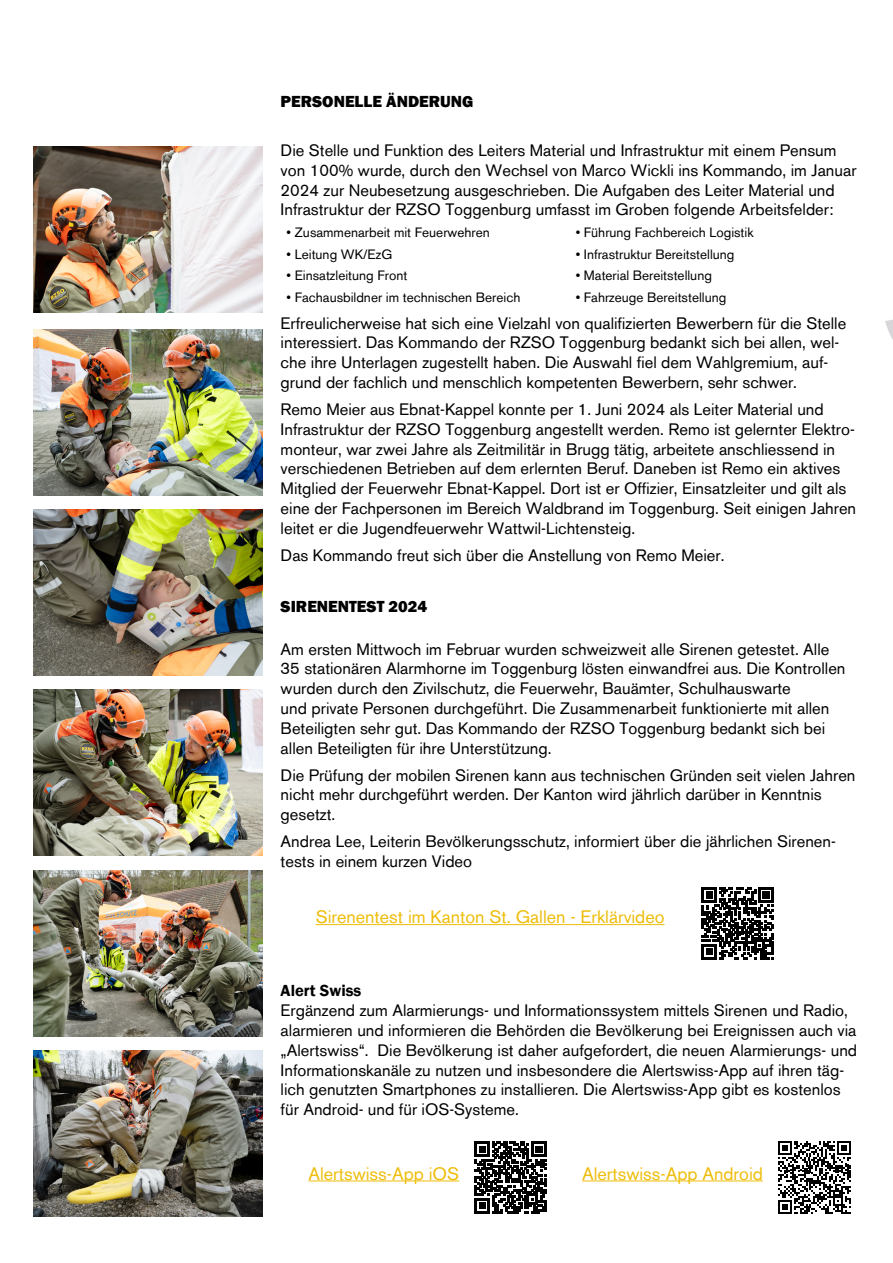
<style>
.page{position:relative;width:893px;height:1263px;background:#fff}
.page>*{position:absolute;margin:0;border:0;box-sizing:border-box;transform-origin:0 0}
.t1{font:18px "Akzidenz Grotesk BE";color:#eebd0a}
.t2{font:16.5px/19.8px "Akzidenz Grotesk BE";color:#000}
.t3{font:800 16.5px "Franklin Gothic";color:#000}
.t4{font:600 16.5px "Franklin Gothic";color:#000}
.t5{font:13.5px "Akzidenz Grotesk BE";color:#000}
.s1{color:#eebd09}
</style>
<div class="page">
<img style="left:33px;top:690px;width:230px;height:166px">
<img style="left:33px;top:329px;width:230px;height:166px">
<img style="left:33px;top:510px;width:230px;height:165px">
<img style="left:33px;top:146px;width:230px;height:166px">
<img style="left:33px;top:870px;width:230px;height:166px">
<img style="left:33px;top:1050px;width:230px;height:166px">
<svg style="left:702px;top:887px;width:71px;height:72px"></svg>
<hr style="left:316px;top:924px;width:349px;height:1px;background:#eebd0a">
<svg style="left:475px;top:1141px;width:71px;height:72px"></svg>
<hr style="left:308px;top:1180px;width:151px;height:1px;background:#eebd0a">
<svg style="left:778px;top:1141px;width:73px;height:73px"></svg>
<hr style="left:582px;top:1180px;width:171px;height:1px;background:#eebd0a">
<p class="t3" style="left:281px;top:91px;width:194px">PERSONELLE ÄNDERUNG</p>
<p class="t2" style="left:281px;top:140px;width:577px">Die Stelle und Funktion des Leiters Material und Infrastruktur mit einem Pensum von 100% wurde, durch den Wechsel von Marco Wickli ins Kommando, im Januar 2024 zur Neubesetzung ausgeschrieben. Die Aufgaben des Leiter Material und Infrastruktur der RZSO Toggenburg umfasst im Groben folgende Arbeitsfelder:</p>
<p class="t5" style="left:287px;top:224px;width:205px">• Zusammenarbeit mit Feuerwehren</p>
<p class="t5" style="left:576px;top:224px;width:179px">• Führung Fachbereich Logistik</p>
<p class="t5" style="left:287px;top:246px;width:107px">• Leitung WK/EzG</p>
<p class="t5" style="left:576px;top:246px;width:160px">• Infrastruktur Bereitstellung</p>
<p class="t5" style="left:287px;top:267px;width:122px">• Einsatzleitung Front</p>
<p class="t5" style="left:576px;top:267px;width:138px">• Material Bereitstellung</p>
<p class="t5" style="left:287px;top:289px;width:235px">• Fachausbildner im technischen Bereich</p>
<p class="t5" style="left:576px;top:289px;width:152px">• Fahrzeuge Bereitstellung</p>
<p class="t2" style="left:281px;top:313px;width:567px">Erfreulicherweise hat sich eine Vielzahl von qualifizierten Bewerbern für die Stelle interessiert. Das Kommando der RZSO Toggenburg bedankt sich bei allen, wel&shy;che ihre Unterlagen zugestellt haben. Die Auswahl fiel dem Wahlgremium, auf&shy;grund der fachlich und menschlich kompetenten Bewerbern, sehr schwer.</p>
<p class="t2" style="left:281px;top:399px;width:577px">Remo Meier aus Ebnat-Kappel konnte per 1. Juni 2024 als Leiter Material und Infrastruktur der RZSO Toggenburg angestellt werden. Remo ist gelernter Elektro&shy;monteur, war zwei Jahre als Zeitmilitär in Brugg tätig, arbeitete anschliessend in verschiedenen Betrieben auf dem erlernten Beruf. Daneben ist Remo ein aktives Mitglied der Feuerwehr Ebnat-Kappel. Dort ist er Offizier, Einsatzleiter und gilt als eine der Fachpersonen im Bereich Waldbrand im Toggenburg. Seit einigen Jahren leitet er die Jugendfeuerwehr Wattwil-Lichtensteig.</p>
<p class="t2" style="left:281px;top:545px;width:445px">Das Kommando freut sich über die Anstellung von Remo Meier.</p>
<p class="t3" style="left:281px;top:596px;width:148px">SIRENENTEST 2024</p>
<p class="t2" style="left:281px;top:639px;width:566px">Am ersten Mittwoch im Februar wurden schweizweit alle Sirenen getestet. Alle 35 stationären Alarmhorne im Toggenburg lösten einwandfrei aus. Die Kontrollen wurden durch den Zivilschutz, die Feuerwehr, Bauämter, Schulhauswarte<br>und private Personen durchgeführt. Die Zusammenarbeit funktionierte mit allen Beteiligten sehr gut. Das Kommando der RZSO Toggenburg bedankt sich bei allen Beteiligten für ihre Unterstützung.</p>
<p class="t2" style="left:281px;top:765px;width:576px">Die Prüfung der mobilen Sirenen kann aus technischen Gründen seit vielen Jahren nicht mehr durchgeführt werden. Der Kanton wird jährlich darüber in Kenntnis gesetzt.</p>
<p class="t2" style="left:281px;top:832px;width:557px">Andrea Lee, Leiterin Bevölkerungsschutz, informiert über die jährlichen Sirenen&shy;tests in einem kurzen Video</p>
<p class="t1" style="left:316px;top:906px;width:350px">Sirenentest im Kanton St. Gallen - Erklärvideo</p>
<p class="t4" style="left:281px;top:981px;width:82px">Alert Swiss</p>
<p class="t2" style="left:281px;top:1001px;width:578px">Ergänzend zum Alarmierungs- und Informationssystem mittels Sirenen und Radio, alarmieren und informieren die Behörden die Bevölkerung bei Ereignissen auch via „Alertswiss“. Die Bevölkerung ist daher aufgefordert, die neuen Alarmierungs- und Informationskanäle zu nutzen und insbesondere die Alertswiss-App auf ihren täg&shy;lich genutzten Smartphones zu installieren. Die Alertswiss-App gibt es kostenlos für Android- und für iOS-Systeme.</p>
<p class="t1" style="left:308px;top:1162px;width:152px">Alertswiss-App iOS</p>
<p class="t1" style="left:582px;top:1162px;width:182px">Alertswiss-App Androi<span class="s1">d</span></p>
</div>
